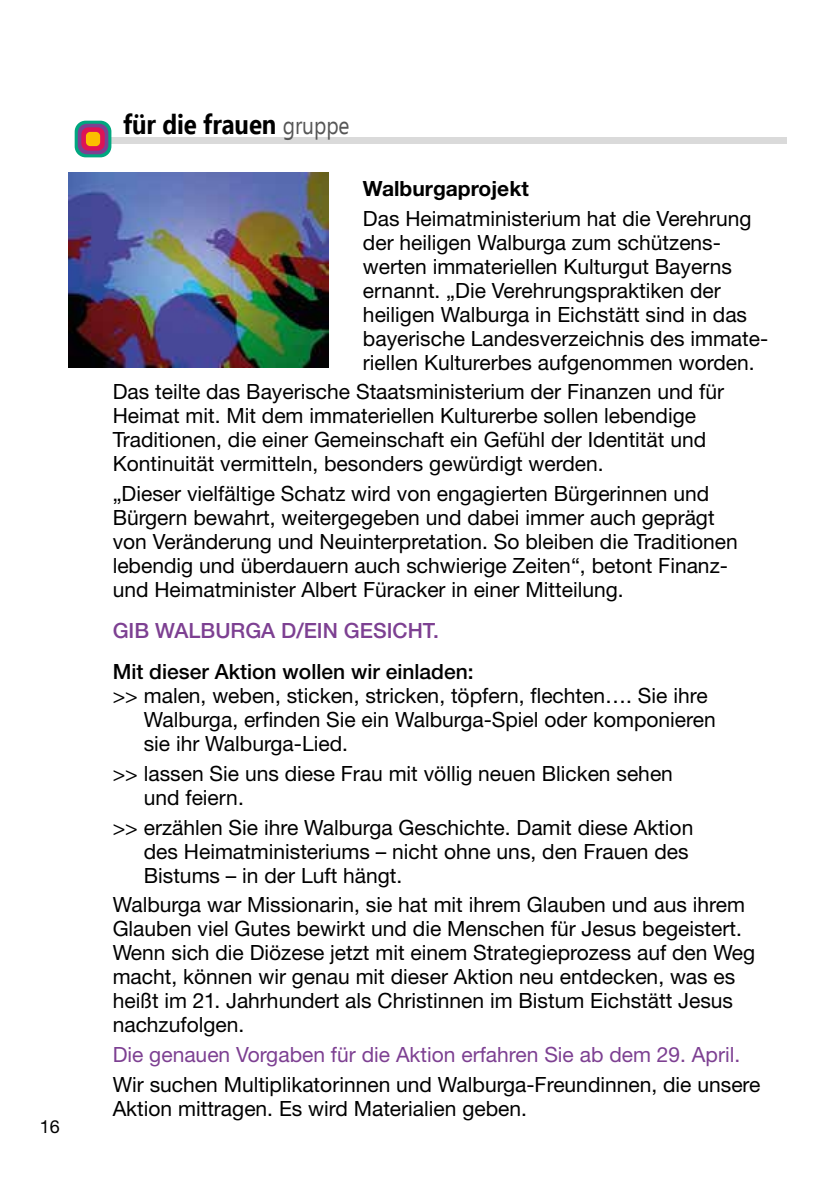
<style>
.page{position:relative;width:840px;height:1191px;background:#fff}
.page>*{position:absolute;margin:0;border:0;box-sizing:border-box;transform-origin:0 0}
.t1{font:700 27.6px "Ebrima";letter-spacing:-.005em;color:#000;scale:.87 1}
.t2{font:21px/24px "Helvetica Neue LT";color:#000}
.t3{font:21px "Helvetica Neue LT";color:#7d4092}
.t4{font:500 21px "Helvetica Neue LT";color:#000}
.t5{font:500 21px "Helvetica Neue LT";color:#7d4092}
.t6{font:700 21px "Helvetica Neue LT";color:#000}
.t7{font:18px "Helvetica Neue LT";color:#000}
.s1{font-weight:400;font-size:24.2px;color:#565656}
</style>
<div class="page">
<div style="left:111px;top:137px;width:675px;height:6px;background:#dadada"></div>
<svg style="left:75px;top:121px;width:36px;height:36px"></svg>
<div style="left:78px;top:124px;width:30px;height:30px;background:#7d4092;border-radius:9px"></div>
<div style="left:81px;top:127px;width:24px;height:24px;background:#dd1356;border-radius:7px"></div>
<div style="left:86px;top:132px;width:14px;height:14px;background:#fcc000;border-radius:4px"></div>
<img style="left:68px;top:173px;width:260px;height:195px">
<p class="t7" style="left:40px;top:1116px;width:22px">16</p>
<h1 class="t1" style="left:123px;top:104px;width:262px">für die frauen <span class="s1">gruppe</span></h1>
<p class="t6" style="left:363px;top:175px;width:167px">Walburgaprojekt</p>
<p class="t2" style="left:363px;top:206px;width:406px">Das Heimatministerium hat die Verehrung der heiligen Walburga zum schützens&shy;werten immateriellen Kulturgut Bayerns ernannt. „Die Verehrungspraktiken der heiligen Walburga in Eichstätt sind in das bayerische Landesverzeichnis des immate&shy;riellen Kulturerbes aufgenommen worden.</p>
<p class="t2" style="left:113px;top:379px;width:612px">Das teilte das Bayerische Staatsministerium der Finanzen und für Heimat mit. Mit dem immateriellen Kulturerbe sollen lebendige Traditionen, die einer Gemeinschaft ein Gefühl der Identität und Kontinuität vermitteln, besonders gewürdigt werden.</p>
<p class="t2" style="left:113px;top:481px;width:626px">„Dieser vielfältige Schatz wird von engagierten Bürgerinnen und Bürgern bewahrt, weitergegeben und dabei immer auch geprägt von Veränderung und Neuinterpretation. So bleiben die Traditionen lebendig und überdauern auch schwierige Zeiten“, betont Finanz&shy;und Heimatminister Albert Füracker in einer Mitteilung.</p>
<p class="t5" style="left:113px;top:618px;width:327px">GIB WALBURGA D/EIN GESICHT.</p>
<p class="t4" style="left:113px;top:659px;width:362px">Mit dieser Aktion wollen wir einladen:</p>
<p class="t2" style="left:144px;top:683px;width:573px;text-indent:-31px">&gt;&gt; malen, weben, sticken, stricken, töpfern, flechten…. Sie ihre<br>Walburga, erfinden Sie ein Walburga-Spiel oder komponieren sie ihr Walburga-Lied.</p>
<p class="t2" style="left:144px;top:761px;width:530px;text-indent:-31px">&gt;&gt; lassen Sie uns diese Frau mit völlig neuen Blicken sehen und feiern.</p>
<p class="t2" style="left:144px;top:815px;width:550px;text-indent:-31px">&gt;&gt; erzählen Sie ihre Walburga Geschichte. Damit diese Aktion des Heimatministeriums – nicht ohne uns, den Frauen des<br>Bistums – in der Luft hängt.</p>
<p class="t2" style="left:113px;top:892px;width:643px">Walburga war Missionarin, sie hat mit ihrem Glauben und aus ihrem Glauben viel Gutes bewirkt und die Menschen für Jesus begeistert.<br>Wenn sich die Diözese jetzt mit einem Strategieprozess auf den Weg macht, können wir genau mit dieser Aktion neu entdecken, was es heißt im 21. Jahrhundert als Christinnen im Bistum Eichstätt Jesus nachzufolgen.</p>
<p class="t3" style="left:113px;top:1042px;width:628px">Die genauen Vorgaben für die Aktion erfahren Sie ab dem 29. April.</p>
<p class="t2" style="left:113px;top:1072px;width:649px">Wir suchen Multiplikatorinnen und Walburga-Freundinnen, die unsere<br>Aktion mittragen. Es wird Materialien geben.</p>
</div>
